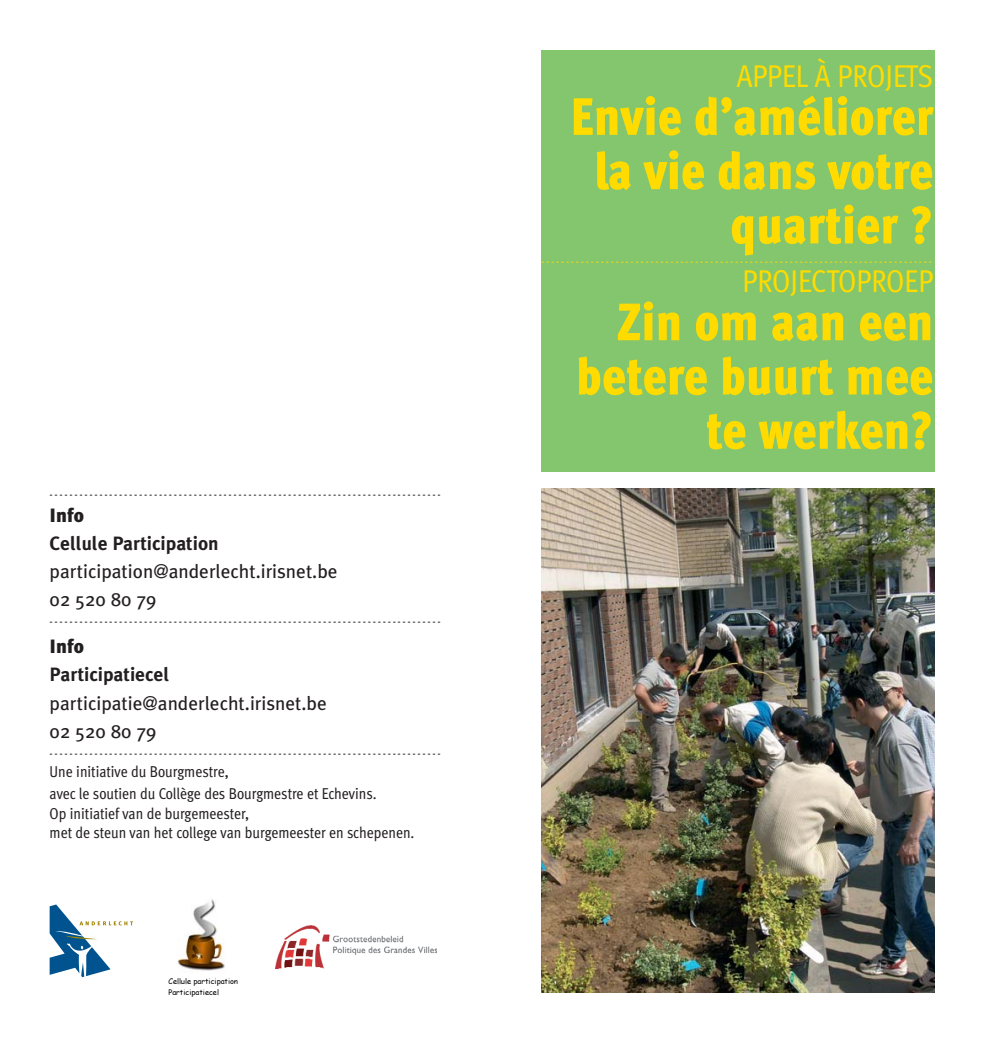
<style>
.page{position:relative;width:983px;height:1042px;background:#fff}
.page>*{position:absolute;margin:0;border:0;box-sizing:border-box;transform-origin:0 0}
.t1{font:900 52.5px/54.2px "Meta Cond";color:#ffdb00;text-align:right}
.t2{font:31.5px "Meta Cond";color:#ffdb00}
.t3{font:19.25px/28px "Meta Plus";color:#231f20}
.t4{font:700 19.25px "Meta Plus";color:#231f20}
.t5{font:900 19.25px "Meta Plus";color:#231f20}
.t6{font:15.75px/21px "Meta Cond";color:#231f20}
.t7{font:10.5px "Meta Plus";color:#231f20}
.t8{font:10.5px "Meta Plus";color:#ffdb00}
.t9{font:7.52px/10.7px "Comic Sans MS+T42+KDNQLH";color:#000}
</style>
<div class="page">
<img style="left:541px;top:488px;width:393px;height:505px">
<div style="left:541px;top:50px;width:393px;height:422px;background:#83c66e"></div>
<img style="left:276px;top:926px;width:160px;height:42px">
<img style="left:177px;top:899px;width:48px;height:72px">
<svg style="left:50px;top:904px;width:83px;height:73px"></svg>
<p class="t7" style="left:50px;top:491px;width:392px">-------------------------------------------------------------------------------</p>
<h3 class="t5" style="left:50px;top:508px;width:36px">Info</h3>
<h3 class="t4" style="left:50px;top:537px;width:170px">Cellule Participation</h3>
<h3 class="t3" style="left:50px;top:559px;width:289px">participation@anderlecht.irisnet.be<br>02 520 80 79</h3>
<p class="t7" style="left:50px;top:618px;width:392px">-------------------------------------------------------------------------------</p>
<h3 class="t5" style="left:50px;top:640px;width:36px">Info</h3>
<h3 class="t4" style="left:50px;top:668px;width:121px">Participatiecel</h3>
<h3 class="t3" style="left:50px;top:691px;width:279px">participatie@anderlecht.irisnet.be<br>02 520 80 79</h3>
<p class="t7" style="left:50px;top:749px;width:392px">-------------------------------------------------------------------------------</p>
<h3 class="t6" style="left:50px;top:763px;width:328px">Une initiative du Bourgmestre,<br>avec le soutien du Collège des Bourgmestre et Echevins.<br>Op initiatief van de burgemeester,</h3>
<h3 class="t6" style="left:50px;top:824px;width:366px">met de steun van het college van burgemeester en schepenen.</h3>
<p class="t9" style="left:168px;top:976px;width:71px">Cellule participation<br>Participatiecel</p>
<h2 class="t2" style="left:736px;top:65px;width:198px">APPEL À PROJETS</h2>
<h1 class="t1" style="left:570px;top:96px;width:364px">Envie d’améliorer la vie dans votre quartier ?</h1>
<h2 class="t2" style="left:742px;top:270px;width:192px">PROJECTOPROEP</h2>
<h1 class="t1" style="left:575px;top:301px;width:359px">Zin om aan een betere buurt mee te werken?</h1>
<p class="t8" style="left:541px;top:258px;width:392px">-------------------------------------------------------------------------------</p>
</div>
